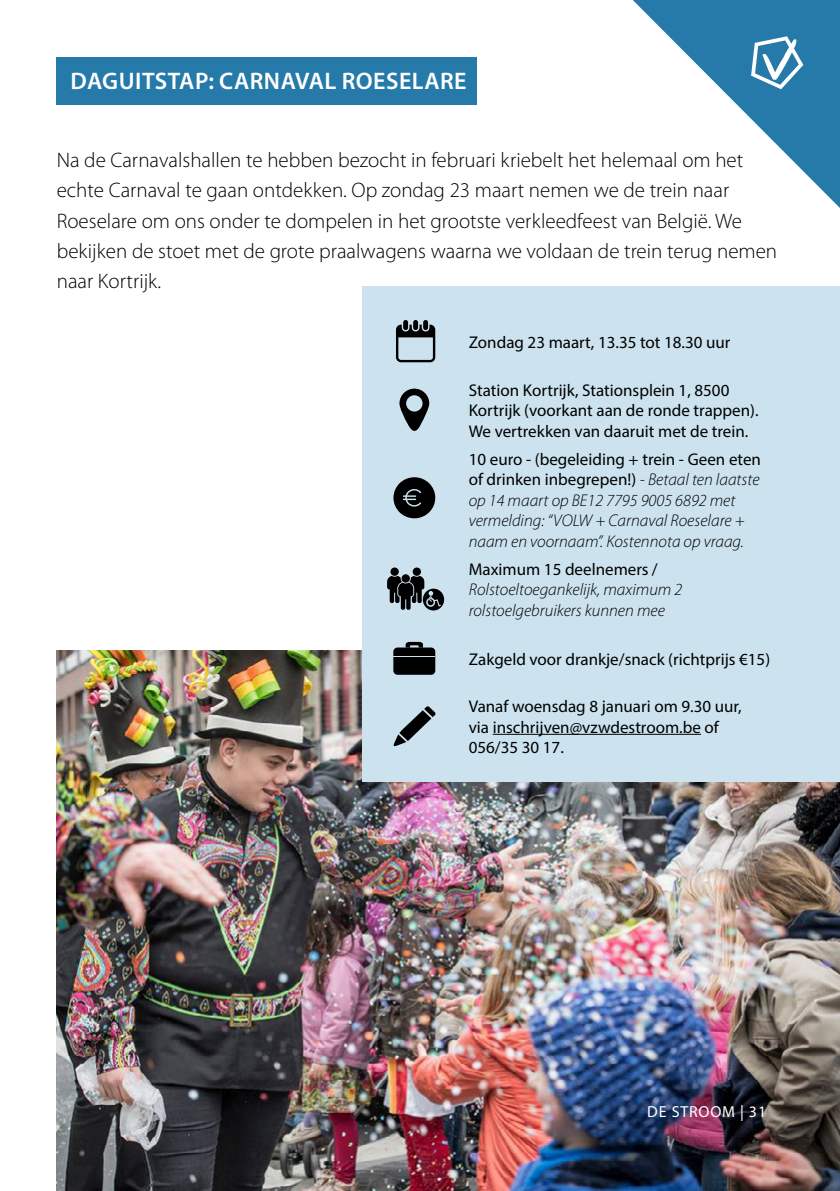
<style>
.page{position:relative;width:840px;height:1191px;background:#fff}
.page>*{position:absolute;margin:0;border:0;box-sizing:border-box;transform-origin:0 0}
.t1{font:600 24px "Myriad Pro";letter-spacing:.02em;color:#fff}
.t2{font:300 21px/30px "Myriad Pro";color:#000}
.t3{font:17px/20.4px "Myriad Pro";color:#000}
.t4{font:italic 300 17px/20.4px "Myriad Pro";color:#000}
.t5{font:16px "Myriad Pro";letter-spacing:.05em;color:#fff}
.s1{font-weight:400;font-style:normal}
</style>
<div class="page">
<img style="left:57px;top:650px;width:782px;height:541px">
<svg style="left:633px;top:0;width:206px;height:207px"></svg>
<svg style="left:750px;top:36px;width:52px;height:53px"></svg>
<div style="left:57px;top:57px;width:419px;height:47px;background:#257aaa"></div>
<div style="left:362px;top:286px;width:477px;height:495px;background:#cce3ef"></div>
<svg style="left:396px;top:320px;width:39px;height:42px"></svg>
<svg style="left:399px;top:388px;width:30px;height:43px"></svg>
<hr style="left:492px;top:734px;width:208px;height:1px;background:#000">
<svg style="left:393px;top:706px;width:42px;height:40px"></svg>
<svg style="left:393px;top:477px;width:42px;height:41px"></svg>
<svg style="left:387px;top:567px;width:57px;height:43px"></svg>
<div style="left:394px;top:648px;width:40px;height:26px;background:#000;border-radius:3px"></div>
<div style="left:393px;top:647px;width:42px;height:28px;border:2px solid #000;border-radius:3px"></div>
<svg style="left:404px;top:641px;width:20px;height:7px"></svg>
<hr style="left:393px;top:655px;width:42px;height:1px;background:#cce3ef">
<p class="t1" style="left:70px;top:65px;width:397px">DAGUITSTAP: CARNAVAL ROESELARE</p>
<p class="t2" style="left:57px;top:145px;width:721px">Na de Carnavalshallen te hebben bezocht in februari kriebelt het helemaal om het echte Carnaval te gaan ontdekken. Op zondag 23 maart nemen we de trein naar Roeselare om ons onder te dompelen in het grootste verkleedfeest van België. We bekijken de stoet met de grote praalwagens waarna we voldaan de trein terug nemen</p>
<p class="t2" style="left:57px;top:266px;width:106px">naar Kortrijk.</p>
<p class="t3" style="left:468px;top:331px;width:263px">Zondag 23 maart, 13.35 tot 18.30 uur</p>
<p class="t3" style="left:468px;top:379px;width:291px">Station Kortrijk, Stationsplein 1, 8500<br>Kortrijk (voorkant aan de ronde trappen).<br>We vertrekken van daaruit met de trein.</p>
<p class="t4" style="left:468px;top:449px;width:293px"><span class="s1">10 euro - (begeleiding + trein - Geen eten of drinken inbegrepen!)</span> - Betaal ten laatste op 14 maart op BE12 7795 9005 6892 met vermelding: “VOLW + Carnaval Roeselare + naam en voornaam”. Kostennota op vraag.</p>
<p class="t3" style="left:468px;top:559px;width:190px">Maximum 15 deelnemers /</p>
<p class="t4" style="left:468px;top:579px;width:215px">Rolstoeltoegankelijk, maximum 2 rolstoelgebruikers kunnen mee</p>
<p class="t3" style="left:468px;top:648px;width:303px">Zakgeld voor drankje/snack (richtprijs €15)</p>
<p class="t3" style="left:468px;top:696px;width:274px">Vanaf woensdag 8 januari om 9.30 uur, via inschrijven@vzwdestroom.be of<br>056/35 30 17.</p>
<p class="t5" style="left:647px;top:1101px;width:120px">DE STROOM | 31</p>
</div>
